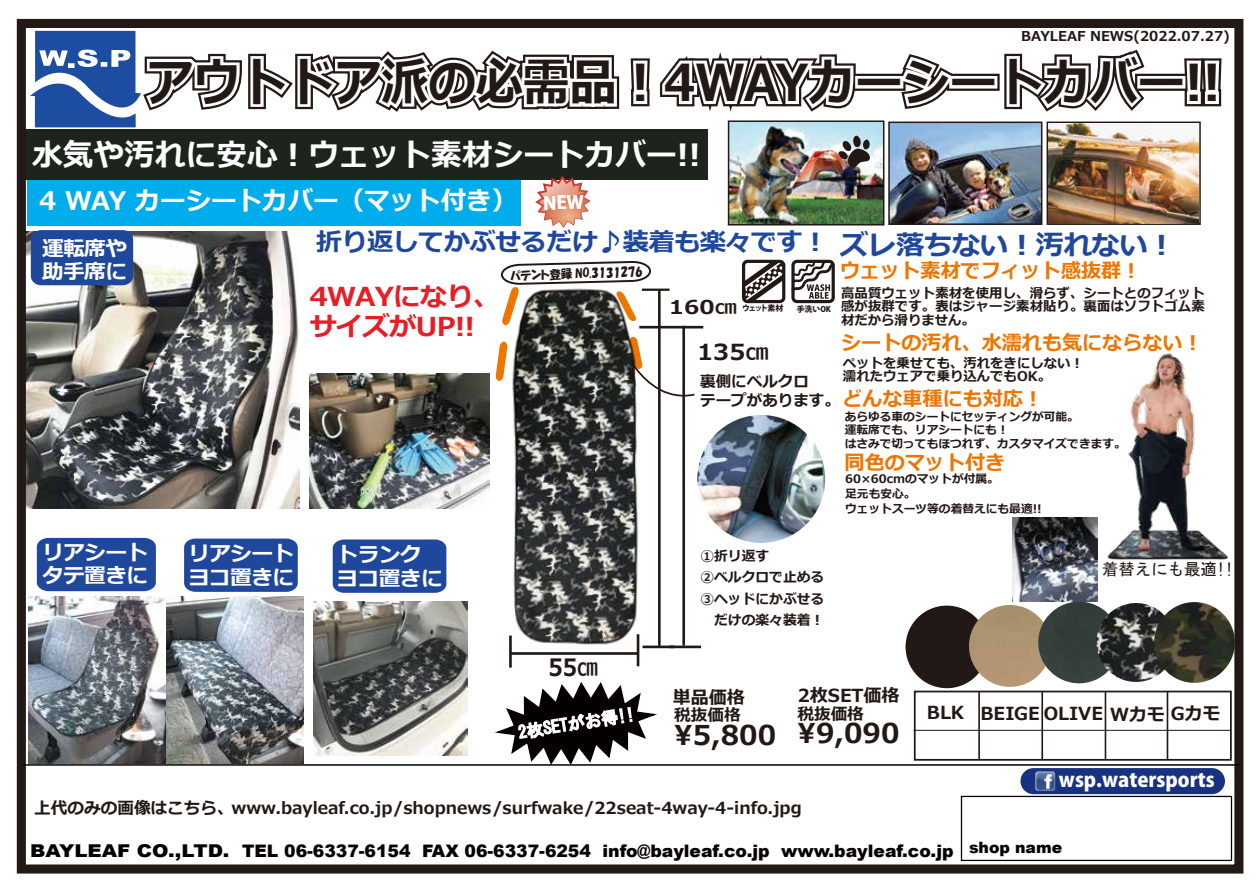
<style>
.page{position:relative;width:1260px;height:893px;background:#fff}
.page>*{position:absolute;margin:0;border:0;box-sizing:border-box;transform-origin:0 0}
.t1{font:700 50.85px "Meiryo";color:#221815;scale:.92 1}
.t2{font:700 30.75px "Meiryo";color:#fff}
.t3{font:700 27.3px "Meiryo";color:#221815}
.t4{font:700 26.1px/30.3px "Meiryo";letter-spacing:-.03em;color:#e71e26;scale:1.05 1}
.t5{font:700 25.5px "Meiryo";color:#fff}
.t6{font:700 25.05px "Meiryo";letter-spacing:-.03em;color:#1f489d;scale:1.05 1}
.t7{font:700 23.85px "Meiryo";color:#221815;scale:.89 1}
.t8{font:700 22.05px "Meiryo";color:#221815;scale:1.07 1}
.t9{font:700 20.7px/23.9px "Meiryo";letter-spacing:-.03em;color:#fff;scale:1.05 1}
.t10{font:700 20.1px "Meiryo";color:#ee7500}
.t11{font:800 19.95px "Koz Go Pro";color:#fff}
.t12{font:700 19.05px "Meiryo";color:#221815;scale:1.18 1}
.t13{font:700 18px "Meiryo";color:#221815}
.t14{font:900 17.25px "Arial";color:#070001}
.t15{font:700 16.65px "Meiryo";color:#221815}
.t16{font:700 16.5px "Meiryo";color:#221815}
.t17{font:16.35px "MS Gothic";color:#221815}
.t18{font:700 15.6px/18.6px "Meiryo";color:#221815}
.t19{font:700 13.8px/21.5px "Meiryo";color:#221815}
.t20{font:700 13.65px "Meiryo";color:#221815}
.t21{font:700 13.35px/13.4px "Meiryo";color:#221815;text-align:justify}
.t22{font:11.85px "HGP Soei Kakupoptai";color:#221815;scale:.95 1}
.t23{font:700 11.7px/13.4px "Meiryo";color:#221815}
.t24{font:800 7.95px "Koz Go Pro";letter-spacing:-.01em;color:#221815}
.s1{font-size:27.45px}
.s2{font-size:17.7px;color:#000}
</style>
<div class="page">
<div style="left:853px;top:74px;width:53px;height:17px;border:10px solid #221815"></div>
<div style="left:947px;top:74px;width:53px;height:17px;border:10px solid #221815"></div>
<div style="left:1135px;top:74px;width:53px;height:17px;border:10px solid #221815"></div>
<div style="left:855px;top:76px;width:48px;height:13px;border:6px solid #fff"></div>
<svg style="left:891px;top:54px;width:71px;height:55px"></svg>
<div style="left:949px;top:76px;width:48px;height:13px;border:6px solid #fff"></div>
<svg style="left:999px;top:49px;width:152px;height:63px"></svg>
<div style="left:1137px;top:76px;width:48px;height:13px;border:6px solid #fff"></div>
<svg style="left:1179px;top:58px;width:43px;height:49px"></svg>
<img style="left:27px;top:231px;width:273px;height:277px">
<img style="left:731px;top:123px;width:150px;height:99px">
<div style="left:25px;top:129px;width:683px;height:51px;background:#1c241b"></div>
<div style="left:17px;top:19px;width:1226px;height:854px;border:9px solid #221815"></div>
<hr style="left:23px;top:764px;width:1216px;height:1px;background:#040000">
<div style="left:961px;top:795px;width:271px;height:66px;background:#fff;border:1px solid #070001"></div>
<img style="left:891px;top:124px;width:148px;height:98px">
<div style="left:1020px;top:768px;width:205px;height:26px;background:#173280;border-radius:13px"></div>
<img style="left:1035px;top:771px;width:20px;height:20px">
<div style="left:728px;top:120px;width:156px;height:105px;border:2px solid #221815"></div>
<div style="left:888px;top:121px;width:154px;height:104px;border:2px solid #221815"></div>
<div style="left:1047px;top:121px;width:154px;height:104px;border:2px solid #221815"></div>
<div style="left:27px;top:181px;width:493px;height:45px;background:#00acec"></div>
<img style="left:697px;top:415px;width:128px;height:128px;border-radius:64px">
<hr style="left:509px;top:635px;width:3px;height:32px;background:#221815">
<hr style="left:637px;top:634px;width:2px;height:32px;background:#221815">
<hr style="left:510px;top:652px;width:128px;height:2px;background:#221815">
<hr style="left:642px;top:288px;width:28px;height:3px;background:#221815">
<hr style="left:643px;top:645px;width:32px;height:3px;background:#221815">
<hr style="left:658px;top:290px;width:3px;height:356px;background:#221815">
<hr style="left:639px;top:326px;width:64px;height:2px;background:#221815">
<hr style="left:669px;top:645px;width:32px;height:3px;background:#221815">
<hr style="left:682px;top:326px;width:3px;height:319px;background:#221815">
<svg style="left:495px;top:359px;width:3px;height:22px"></svg>
<svg style="left:501px;top:261px;width:151px;height:30px"></svg>
<img style="left:28px;top:596px;width:137px;height:167px">
<img style="left:167px;top:596px;width:137px;height:167px">
<div style="left:37px;top:538px;width:119px;height:53px;background:#1f489d"></div>
<div style="left:184px;top:538px;width:114px;height:54px;background:#1f489d"></div>
<div style="left:31px;top:230px;width:102px;height:55px;background:#1f489d;border-radius:10px"></div>
<svg style="left:649px;top:332px;width:46px;height:73px"></svg>
<svg style="left:741px;top:259px;width:94px;height:45px"></svg>
<svg style="left:30px;top:31px;width:842px;height:138px"></svg>
<div style="left:914px;top:690px;width:318px;height:70px;border:2px solid #221815"></div>
<hr style="left:914px;top:729px;width:317px;height:1px;background:#221815">
<hr style="left:1041px;top:691px;width:2px;height:68px;background:#221815">
<hr style="left:1105px;top:692px;width:1px;height:67px;background:#221815">
<hr style="left:1167px;top:691px;width:1px;height:68px;background:#221815">
<hr style="left:978px;top:691px;width:2px;height:68px;background:#221815">
<div style="left:906px;top:605px;width:82px;height:83px;background:#221815;border-radius:50%"></div>
<img style="left:498px;top:280px;width:151px;height:367px">
<div style="left:969px;top:605px;width:82px;height:82px;background:#ae9472;border-radius:41px"></div>
<div style="left:1038px;top:601px;width:82px;height:82px;background:#333e3a;border-radius:41px"></div>
<img style="left:1096px;top:603px;width:79px;height:79px;border-radius:39px">
<img style="left:1154px;top:602px;width:81px;height:80px;border-radius:40px">
<img style="left:314px;top:602px;width:154px;height:153px">
<div style="left:333px;top:539px;width:113px;height:53px;background:#1f489d"></div>
<img style="left:309px;top:373px;width:180px;height:135px">
<img style="left:1013px;top:517px;width:84px;height:85px">
<img style="left:1049px;top:123px;width:150px;height:100px">
<img style="left:1062px;top:350px;width:182px;height:211px">
<svg style="left:492px;top:682px;width:164px;height:84px"></svg>
<div style="left:670px;top:117px;width:49px;height:5px;background:#fff"></div>
<svg style="left:535px;top:175px;width:56px;height:53px"></svg>
<p class="t20" style="left:1021px;top:26px;width:210px">BAYLEAF NEWS(2022.07.27)</p>
<h1 class="t1" style="left:147px;top:47px;width:1169px">アウトドア派の必需品︕4WAYカーシートカバー!!</h1>
<h2 class="t2" style="left:32px;top:134px;width:670px">水気や汚れに安心︕ウェット素材シートカバー!!</h2>
<h3 class="t5" style="left:39px;top:183px;width:479px">4 WAY カーシートカバー（マット付き）</h3>
<h3 class="t9" style="left:42px;top:237px;width:83px">運転席や助手席に</h3>
<h3 class="t9" style="left:42px;top:541px;width:103px">リアシートタテ置きに</h3>
<h3 class="t9" style="left:188px;top:542px;width:103px">リアシートヨコ置きに</h3>
<h3 class="t6" style="left:316px;top:224px;width:821px">折り返してかぶせるだけ♪装着も楽々です︕ <span class="s1">ズレ落ちない︕汚れない︕</span></h3>
<h3 class="t4" style="left:309px;top:282px;width:184px">4WAYになり、サイズがUP!!</h3>
<p class="t22" style="left:510px;top:268px;width:141px;rotate:-1deg">パテント登録 NO.3131276</p>
<h3 class="t9" style="left:337px;top:543px;width:103px">トランクヨコ置きに</h3>
<h3 class="t7" style="left:548px;top:650px;width:58px">55㎝</h3>
<h3 class="t12" style="left:669px;top:294px;width:59px">160㎝</h3>
<h3 class="t8" style="left:697px;top:336px;width:69px">135㎝</h3>
<p class="t18" style="left:700px;top:372px;width:141px">裏側にベルクロ<br>テープがあります。</p>
<p class="t24" style="left:742px;top:303px;width:43px">ウェット素材</p>
<p class="t24" style="left:797px;top:304px;width:36px">手洗いOK</p>
<h3 class="t10" style="left:840px;top:257px;width:303px">ウェット素材でフィット感抜群︕</h3>
<p class="t21" style="left:841px;top:287px;width:365px">高品質ウェット素材を使用し、滑らず、シートとのフィット感が抜群です。表はジャージ素材貼り。裏面はソフトゴム素材だから滑りません。</p>
<h3 class="t10" style="left:841px;top:328px;width:363px">シートの汚れ、水濡れも気にならない︕</h3>
<p class="t21" style="left:843px;top:357px;width:243px">ペットを乗せても、汚れをきにしない︕濡れたウェアで乗り込んでもOK。</p>
<h3 class="t10" style="left:842px;top:384px;width:202px">どんな車種にも対応︕</h3>
<p class="t23" style="left:845px;top:410px;width:283px">あらゆる車のシートにセッティングが可能。<br>運転席でも、リアシートにも︕<br>はさみで切ってもほつれず、カスタマイズできます。</p>
<h3 class="t10" style="left:845px;top:448px;width:162px">同色のマット付き</h3>
<p class="t23" style="left:845px;top:471px;width:198px;line-height:15.1px">60×60cmのマットが付属。<br>足元も安心。<br>ウェットスーツ等の着替えにも最適!!</p>
<p class="t19" style="left:700px;top:545px;width:126px">①折リ返す<br>②ベルクロで止める<br>③ヘッドにかぶせる　だけの楽々装着︕</p>
<p class="t17" style="left:1102px;top:561px;width:133px">着替えにも最適!!</p>
<h3 class="t13" style="left:673px;top:684px;width:73px">単品価格</h3>
<p class="t16" style="left:674px;top:703px;width:68px">税抜価格</p>
<h3 class="t3" style="left:674px;top:715px;width:103px">\5,800</h3>
<h3 class="t13" style="left:798px;top:682px;width:103px">2枚SET価格</h3>
<p class="t16" style="left:798px;top:702px;width:68px">税抜価格</p>
<h3 class="t3" style="left:798px;top:714px;width:103px">\9,090</h3>
<h3 class="t13" style="left:927px;top:700px;width:295px">BLK BEIGE OLIVE Wカモ Gカモ</h3>
<h3 class="t11" style="left:1059px;top:766px;width:157px">wsp.watersports</h3>
<p class="t15" style="left:34px;top:796px;width:769px">上代のみの画像はこちら、www.bayleaf.co.jp/shopnews/surfwake/22seat-4way-4-info.jpg</p>
<p class="t14" style="left:30px;top:838px;width:1033px"><span class="s2">BAYLEAF CO.,LTD.</span> TEL 06-6337-6154 FAX 06-6337-6254 info@bayleaf.co.jp www.bayleaf.co.jp <sup>shop</sup> <sup>name</sup></p>
</div>
